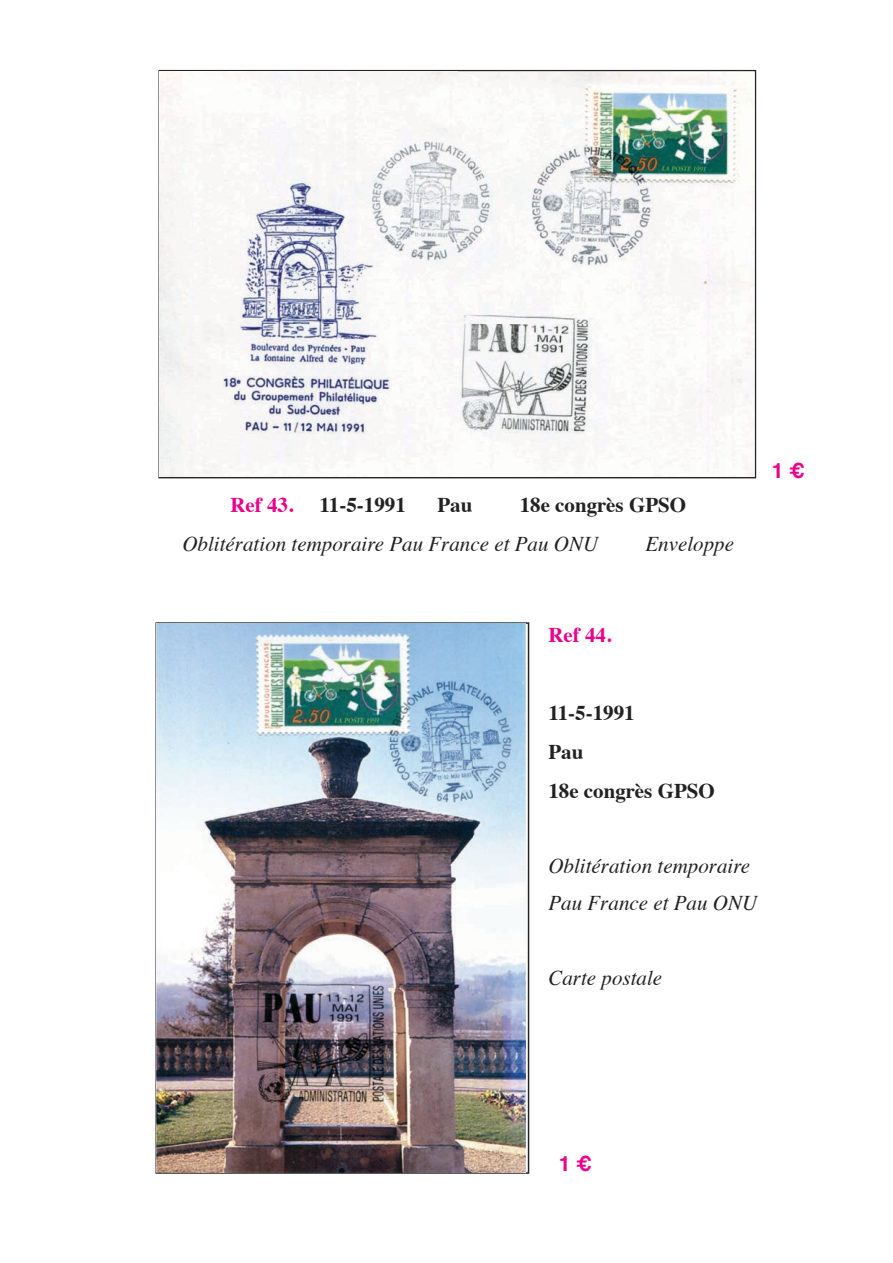
<style>
.page{position:relative;width:893px;height:1263px;background:#fff}
.page>*{position:absolute;margin:0;border:0;box-sizing:border-box;transform-origin:0 0}
.t1{font:italic 21px/37.5px "Times";color:#232122}
.t2{font:700 21px/39px "Times";color:#232122}
.t3{font:700 21px "Times";color:#eb008a}
.t4{font:700 21px "Helvetica";color:#eb008a}
</style>
<div class="page">
<img style="left:160px;top:71px;width:595px;height:407px">
<img style="left:157px;top:624px;width:369px;height:548px">
<img style="left:157px;top:1172px;width:369px;height:1px">
<p class="t3" style="left:230px;top:496px;width:64px">Ref 43.</p>
<p class="t2" style="left:320px;top:487px;width:88px">11-5-1991</p>
<p class="t2" style="left:437px;top:487px;width:37px">Pau</p>
<p class="t2" style="left:520px;top:487px;width:168px">18e congre"s GPSO</p>
<p class="t1" style="left:182px;top:527px;width:417px">Oblitération temporaire Pau France et Pau ONU</p>
<p class="t1" style="left:645px;top:527px;width:90px">Enveloppe</p>
<p class="t4" style="left:772px;top:461px;width:35px">1!"</p>
<p class="t3" style="left:548px;top:626px;width:64px">Ref 44.</p>
<p class="t2" style="left:548px;top:695px;width:168px">11-5-1991<br>Pau<br>18e congre"s GPSO</p>
<p class="t1" style="left:548px;top:848px;width:210px">Oblitération temporaire<br>Pau France et Pau ONU</p>
<p class="t1" style="left:548px;top:961px;width:115px">Carte postale</p>
<p class="t4" style="left:559px;top:1154px;width:35px">1!"</p>
</div>
